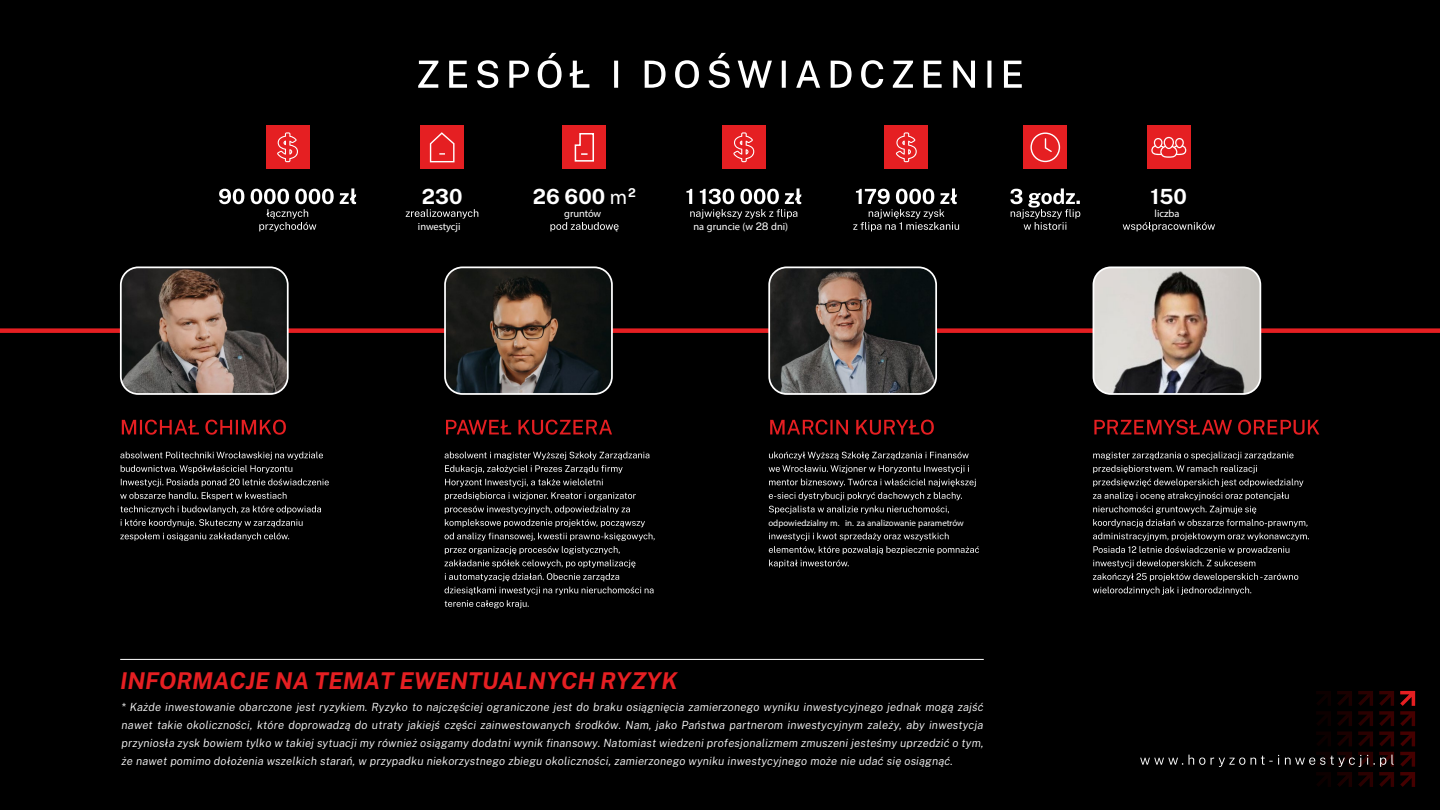
<style>
.page{position:relative;width:1440px;height:810px;background:#000}
.page>*{position:absolute;margin:0;border:0;box-sizing:border-box;transform-origin:0 0}
.t1{font:italic 100 23.17px "Public Sans";color:#e51f22}
.t2{font:100 20.85px "Public Sans";color:#fff}
.t3{font:italic 100 11.25px/18px "Public Sans";letter-spacing:.015em;color:#fff;text-align:justify}
.t4{font:10.43px "Myriad Pro";color:#fff}
.t5{font:9px "Myriad Pro";color:#fff}
.s1{font-family:"Myriad Pro";font-weight:400}
.s2{font-family:"Public Sans";font-weight:100}
</style>
<div class="page">
<div style="left:0;top:328px;width:1440px;height:5px;background:#e51f22"></div>
<hr style="left:120px;top:659px;width:864px;height:1px;background:#fff">
<svg style="left:1316px;top:691px;width:15px;height:55px"></svg>
<svg style="left:1358px;top:691px;width:15px;height:55px"></svg>
<svg style="left:1337px;top:691px;width:15px;height:55px"></svg>
<svg style="left:1379px;top:691px;width:15px;height:55px"></svg>
<svg style="left:1400px;top:752px;width:15px;height:35px"></svg>
<svg style="left:1400px;top:691px;width:15px;height:55px"></svg>
<svg style="left:418px;top:53px;width:604px;height:35px"></svg>
<svg style="left:219px;top:188px;width:137px;height:43px"></svg>
<svg style="left:406px;top:209px;width:72px;height:10px"></svg>
<div style="left:266px;top:126px;width:43px;height:43px;background:#e51f22"></div>
<svg style="left:277px;top:132px;width:21px;height:30px"></svg>
<svg style="left:686px;top:188px;width:115px;height:31px"></svg>
<div style="left:722px;top:126px;width:43px;height:43px;background:#e51f22"></div>
<svg style="left:733px;top:132px;width:21px;height:30px"></svg>
<div style="left:563px;top:126px;width:43px;height:43px;background:#e51f22"></div>
<svg style="left:574px;top:133px;width:20px;height:29px"></svg>
<svg style="left:550px;top:222px;width:69px;height:9px"></svg>
<div style="left:421px;top:126px;width:43px;height:43px;background:#e51f22"></div>
<svg style="left:429px;top:132px;width:26px;height:31px"></svg>
<svg style="left:1010px;top:188px;width:70px;height:42px"></svg>
<div style="left:885px;top:126px;width:43px;height:43px;background:#e51f22"></div>
<svg style="left:896px;top:132px;width:21px;height:30px"></svg>
<svg style="left:853px;top:188px;width:106px;height:43px"></svg>
<svg style="left:1123px;top:222px;width:92px;height:9px"></svg>
<div style="left:1024px;top:126px;width:43px;height:43px;background:#e51f22"></div>
<div style="left:1030px;top:132px;width:30px;height:30px;border:1px solid #fff;border-radius:50%"></div>
<svg style="left:1044px;top:138px;width:8px;height:14px"></svg>
<div style="left:1147px;top:126px;width:43px;height:43px;background:#e51f22"></div>
<svg style="left:1151px;top:137px;width:36px;height:21px"></svg>
<img style="left:447px;top:269px;width:163px;height:123px">
<div style="left:444px;top:266px;width:169px;height:129px;border:2px solid #fff;border-radius:18px"></div>
<img style="left:123px;top:269px;width:163px;height:123px">
<div style="left:120px;top:266px;width:169px;height:129px;border:2px solid #fff;border-radius:18px"></div>
<img style="left:1093px;top:269px;width:165px;height:123px">
<div style="left:1093px;top:266px;width:168px;height:129px;border:2px solid #fff;border-radius:18px"></div>
<img style="left:771px;top:269px;width:163px;height:123px">
<div style="left:768px;top:266px;width:169px;height:129px;border:2px solid #fff;border-radius:18px"></div>
<svg style="left:120px;top:452px;width:203px;height:21px"></svg>
<svg style="left:120px;top:479px;width:209px;height:21px"></svg>
<svg style="left:120px;top:506px;width:201px;height:21px"></svg>
<svg style="left:120px;top:533px;width:169px;height:8px"></svg>
<svg style="left:445px;top:452px;width:204px;height:21px"></svg>
<svg style="left:445px;top:479px;width:191px;height:21px"></svg>
<svg style="left:445px;top:506px;width:200px;height:21px"></svg>
<svg style="left:445px;top:533px;width:210px;height:21px"></svg>
<svg style="left:444px;top:560px;width:191px;height:21px"></svg>
<svg style="left:445px;top:587px;width:209px;height:21px"></svg>
<svg style="left:769px;top:452px;width:200px;height:21px"></svg>
<svg style="left:769px;top:479px;width:207px;height:21px"></svg>
<svg style="left:769px;top:506px;width:180px;height:8px"></svg>
<svg style="left:769px;top:533px;width:210px;height:21px"></svg>
<svg style="left:769px;top:560px;width:80px;height:8px"></svg>
<svg style="left:1093px;top:452px;width:201px;height:21px"></svg>
<svg style="left:1093px;top:479px;width:210px;height:21px"></svg>
<svg style="left:1093px;top:506px;width:214px;height:21px"></svg>
<svg style="left:1093px;top:533px;width:216px;height:21px"></svg>
<svg style="left:1093px;top:560px;width:205px;height:21px"></svg>
<svg style="left:1093px;top:587px;width:158px;height:8px"></svg>
<svg style="left:122px;top:420px;width:164px;height:15px"></svg>
<svg style="left:446px;top:420px;width:166px;height:15px"></svg>
<svg style="left:770px;top:420px;width:164px;height:15px"></svg>
<svg style="left:1094px;top:420px;width:225px;height:15px"></svg>
<svg style="left:1140px;top:752px;width:254px;height:35px"></svg>
<h2 class="t2" style="left:533px;top:183px;width:104px">26 600 <span class="s1">m</span><sup>2</sup></h2>
<p class="t4" style="left:564px;top:207px;width:39px">gruntów</p>
<h2 class="t2" style="left:422px;top:183px;width:42px">230</h2>
<p class="t4" style="left:418px;top:220px;width:44px">inwestycji</p>
<p class="t4" style="left:694px;top:220px;width:96px">na gruncie (w <span class="s2">28</span> dni)</p>
<h1 class="t1" style="left:120px;top:666px;width:559px">INFORMACJE NA TEMAT EWENTUALNYCH RYZYK</h1>
<p class="t5" style="left:768px;top:517px;width:197px">odpowiedzialny m. in. za analizowanie parametrów</p>
<p class="t3" style="left:122px;top:697px;width:864px">* Każde inwestowanie obarczone jest ryzykiem. Ryzyko to najczęściej ograniczone jest do braku osiągnięcia zamierzonego wyniku inwestycyjnego jednak mogą zajść nawet takie okoliczności, które doprowadzą do utraty jakiejś części zainwestowanych środków. Nam, jako Państwa partnerom inwestycyjnym zależy, aby inwestycja przyniosła zysk bowiem tylko w takiej sytuacji my również osiągamy dodatni wynik finansowy. Natomiast wiedzeni profesjonalizmem zmuszeni jesteśmy uprzedzić o tym, że nawet pomimo dołożenia wszelkich starań, w przypadku niekorzystnego zbiegu okoliczności, zamierzonego wyniku inwestycyjnego może nie udać się osiągnąć.</p>
<h2 class="t2" style="left:1151px;top:183px;width:38px">150</h2>
<p class="t4" style="left:1155px;top:207px;width:26px">liczba</p>
</div>
